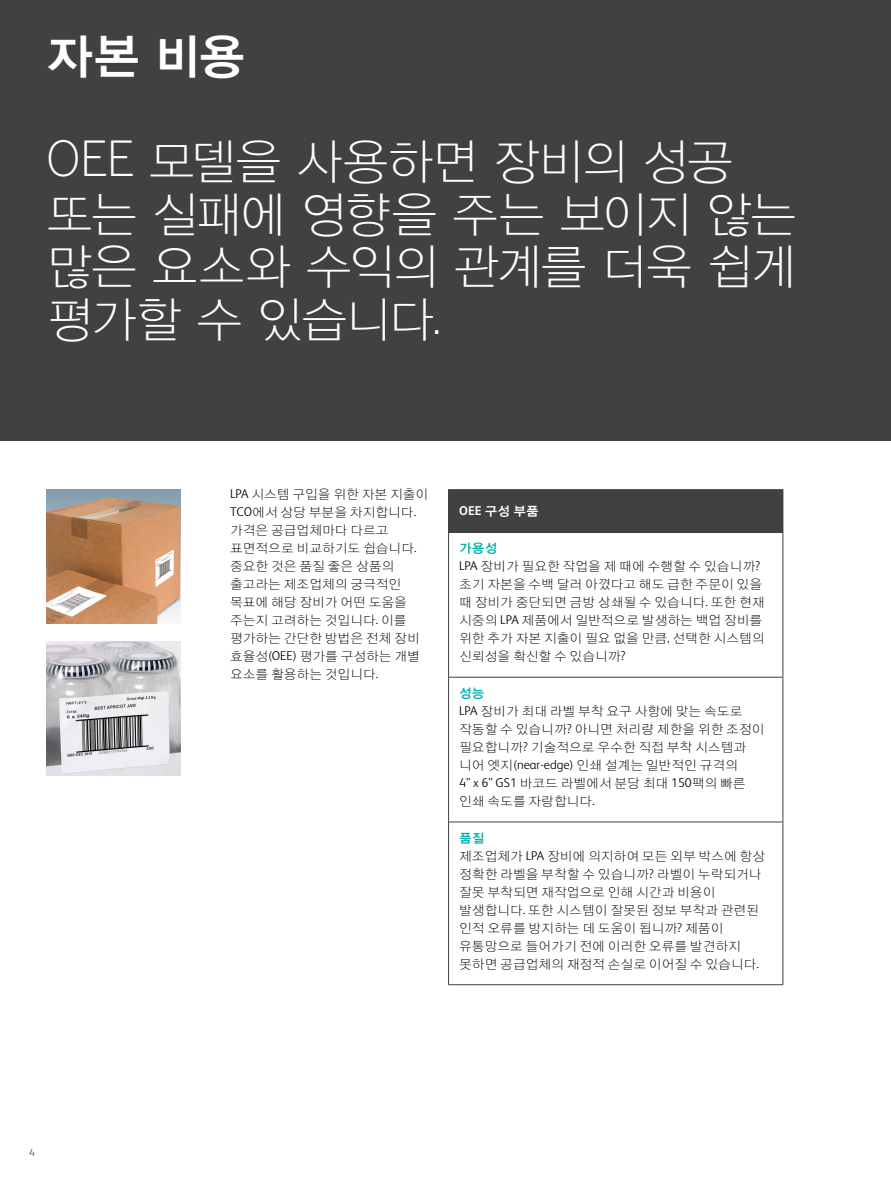
<style>
.page{position:relative;width:891px;height:1188px;background:#fff}
.page>*{position:absolute;margin:0;border:0;box-sizing:border-box;transform-origin:0 0}
.t1{font:48px/52.5px "YDIYGO110 KS Cpc EUC H";letter-spacing:-.075em;color:#fff}
.t2{font:48px "YDIYGO140 KS Cpc EUC H";color:#fff}
.t3{font:12.75px/18px "YDIYGO110 KS Cpc EUC H";color:#000}
.t4{font:12.75px "YDIYGO140 KS Cpc EUC H";color:#fff}
.t5{font:12.75px "YDIYGO140 KS Cpc EUC H";color:#00b3b0}
.t6{font:300 10.5px "FS Albert Pro";color:#414042}
.s1{font-family:"Benton Gothic";font-weight:300}
.s2{font-family:"FS Albert Pro";font-weight:300}
.s3{font-family:"FS Albert Pro";font-weight:700}
</style>
<div class="page">
<div style="left:0;top:0;width:891px;height:441px;background:#414042"></div>
<img style="left:46px;top:489px;width:134px;height:134px">
<img style="left:46px;top:641px;width:134px;height:134px">
<div style="left:449px;top:490px;width:334px;height:42px;background:#414042"></div>
<hr style="left:449px;top:532px;width:334px;height:1px;background:#414042">
<hr style="left:449px;top:677px;width:334px;height:1px;background:#414042">
<hr style="left:449px;top:822px;width:334px;height:1px;background:#414042">
<hr style="left:448px;top:489px;width:335px;height:1px;background:#414042">
<hr style="left:448px;top:490px;width:1px;height:42px;background:#414042">
<hr style="left:783px;top:490px;width:1px;height:42px;background:#414042">
<hr style="left:448px;top:532px;width:1px;height:145px;background:#414042">
<hr style="left:783px;top:532px;width:1px;height:145px;background:#414042">
<hr style="left:448px;top:677px;width:1px;height:145px;background:#414042">
<hr style="left:783px;top:677px;width:1px;height:145px;background:#414042">
<hr style="left:448px;top:822px;width:1px;height:162px;background:#414042">
<hr style="left:783px;top:822px;width:1px;height:162px;background:#414042">
<hr style="left:448px;top:984px;width:335px;height:1px;background:#414042">
<h1 class="t2" style="left:46px;top:33px;width:202px">자본 비용</h1>
<h1 class="t1" style="left:46px;top:136px;width:753px"><span class="s1">OEE</span> 모델을 사용하면 장비의 성공 또는 실패에 영향을 주는 보이지 않는 많은 요소와 수익의 관계를 더욱 쉽게 평가할 수 있습니다<span class="s1">.</span></h1>
<p class="t3" style="left:230px;top:485px;width:200px"><span class="s2">LPA</span> 시스템 구입을 위한 자본 지출이<br><span class="s2">TCO</span>에서 상당 부분을 차지합니다<span class="s2">. </span>가격은 공급업체마다 다르고 표면적으로 비교하기도 쉽습니다<span class="s2">. </span>중요한 것은 품질 좋은 상품의 출고라는 제조업체의 궁극적인 목표에 해당 장비가 어떤 도움을 주는지 고려하는 것입니다<span class="s2">.</span> 이를 평가하는 간단한 방법은 전체 장비 효율성<span class="s2">(OEE)</span> 평가를 구성하는 개별 요소를 활용하는 것입니다<span class="s2">.</span></p>
<p class="t4" style="left:459px;top:505px;width:81px"><span class="s3">OEE</span> 구성 부품</p>
<p class="t5" style="left:459px;top:542px;width:40px">가용성</p>
<p class="t3" style="left:459px;top:557px;width:307px"><span class="s2">LPA</span> 장비가 필요한 작업을 제 때에 수행할 수 있습니까<span class="s2">? </span>초기 자본을 수백 달러 아꼈다고 해도 급한 주문이 있을 때 장비가 중단되면 금방 상쇄될 수 있습니다<span class="s2">.</span> 또한 현재 시중의 <span class="s2">LPA</span> 제품에서 일반적으로 발생하는 백업 장비를 위한 추가 자본 지출이 필요 없을 만큼<span class="s2">,</span> 선택한 시스템의 신뢰성을 확신할 수 있습니까<span class="s2">?</span></p>
<p class="t5" style="left:459px;top:687px;width:27px">성능</p>
<p class="t3" style="left:459px;top:702px;width:307px"><span class="s2">LPA</span> 장비가 최대 라벨 부착 요구 사항에 맞는 속도로 작동할 수 있습니까<span class="s2">?</span> 아니면 처리량 제한을 위한 조정이 필요합니까<span class="s2">?</span> 기술적으로 우수한 직접 부착 시스템과 니어 엣지<span class="s2">(near-edge)</span> 인쇄 설계는 일반적인 규격의<br><span class="s2">4” x 6” GS1</span> 바코드 라벨에서 분당 최대 <span class="s2">150</span>팩의 빠른 인쇄 속도를 자랑합니다<span class="s2">.</span></p>
<p class="t5" style="left:459px;top:832px;width:27px">품질</p>
<p class="t3" style="left:459px;top:847px;width:307px">제조업체가 <span class="s2">LPA</span> 장비에 의지하여 모든 외부 박스에 항상 정확한 라벨을 부착할 수 있습니까<span class="s2">?</span> 라벨이 누락되거나 잘못 부착되면 재작업으로 인해 시간과 비용이 발생합니다<span class="s2">.</span> 또한 시스템이 잘못된 정보 부착과 관련된 인적 오류를 방지하는 데 도움이 됩니까<span class="s2">?</span> 제품이 유통망으로 들어가기 전에 이러한 오류를 발견하지 못하면 공급업체의 재정적 손실로 이어질 수 있습니다<span class="s2">.</span></p>
<p class="t6" style="left:29px;top:1145px;width:7px">4</p>
</div>
